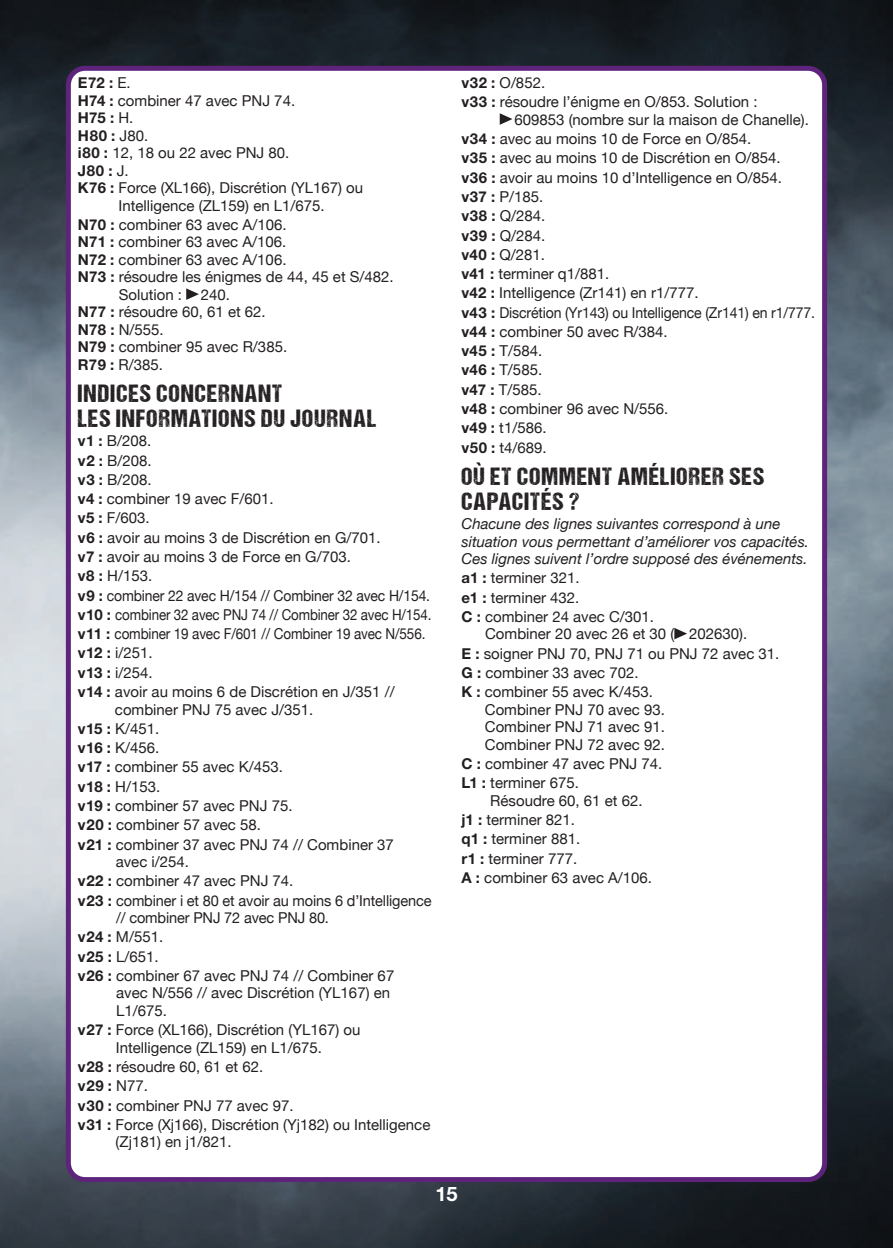
<style>
.page{position:relative;width:893px;height:1248px;background:#fff}
.page>*{position:absolute;margin:0;border:0;box-sizing:border-box;transform-origin:0 0}
.t1{font:25px/25px "DCC Ash";letter-spacing:.05em;color:#231f20}
.t2{font:700 20px "Helvetica Neue LT Std";color:#fff}
.t3{font:15px/19.2px "Helvetica Neue";color:#231f20}
.t4{font:italic 15px/17.5px "Helvetica Neue";color:#231f20}
.t5{font:700 15px/17.5px "Helvetica Neue LT Std";letter-spacing:.04em;color:#231f20}
.s1{font-family:"Helvetica Neue";font-weight:400}
.s2{font-family:"Helvetica Neue LT Std";font-weight:700}
.s3{font-weight:700}
</style>
<div class="page">
<img style="left:0;top:0;width:893px;height:1247px">
<div style="left:68px;top:68px;width:757px;height:1111px;background:#fff;border-radius:17px"></div>
<div style="left:66px;top:66px;width:761px;height:1115px;border:5px solid #5e247c;border-radius:17px"></div>
<svg style="left:186px;top:288px;width:13px;height:12px"></svg>
<svg style="left:500px;top:113px;width:12px;height:12px"></svg>
<svg style="left:674px;top:628px;width:13px;height:11px"></svg>
<svg style="left:476px;top:462px;width:5px;height:3px"></svg>
<p class="t5" style="left:78px;top:74px;width:54px">E72 : <span class="s1">E.</span></p>
<p class="t3" style="left:78px;top:90px;width:219px"><span class="s2">H74 :</span> combiner 47 avec PNJ 74.</p>
<p class="t5" style="left:78px;top:109px;width:72px">H75 : <span class="s1">H.<br></span>H80 : <span class="s1">J80.</span></p>
<p class="t3" style="left:78px;top:143px;width:213px"><span class="s2">i80 :</span> 12, 18 ou 22 avec PNJ 80.</p>
<p class="t5" style="left:78px;top:161px;width:52px">J80 : <span class="s1">J.</span></p>
<p class="t3" style="left:78px;top:179px;width:287px;line-height:17.5px;text-align:center"><span class="s2">K76 :</span> Force (XL166), Discrétion (YL167) ou<br>Intelligence (ZL159) en L1/675.</p>
<p class="t3" style="left:78px;top:215px;width:210px"><span class="s2">N70 :</span> combiner 63 avec A/106.</p>
<p class="t3" style="left:78px;top:232px;width:210px"><span class="s2">N71 :</span> combiner 63 avec A/106.</p>
<p class="t3" style="left:78px;top:250px;width:210px"><span class="s2">N72 :</span> combiner 63 avec A/106.</p>
<p class="t3" style="left:78px;top:267px;width:317px"><span class="s2">N73 :</span> résoudre les énigmes de 44, 45 et S/482.</p>
<p class="t3" style="left:119px;top:285px;width:65px">Solution :</p>
<p class="t3" style="left:78px;top:285px;width:211px;line-height:17.5px;text-indent:123px">240.<br><span class="s2">N77 :</span> résoudre 60, 61 et 62.<br><span class="s2">N78 :</span> N/555.<br><span class="s2">N79 :</span> combiner 95 avec R/385.<br><span class="s2">R79 :</span> R/385.</p>
<h1 class="t1" style="left:78px;top:380px;width:300px">INDICES CONCERNANT<br>LES INFORMATIONS DU JOURNAL</h1>
<p class="t3" style="left:78px;top:431px;width:355px"><span class="s2">v1 :</span> B/208.<br><span class="s2">v2 :</span> B/208.<br><span class="s2">v3 :</span> B/208.<br><span class="s2">v4 :</span> combiner 19 avec F/601.<br><span class="s2">v5 :</span> F/603.<br><span class="s2">v6 :</span> avoir au moins 3 de Discrétion en G/701.<br><span class="s2">v7 :</span> avoir au moins 3 de Force en G/703.<br><span class="s2">v8 :</span> H/153.<br><span class="s2">v9 :</span> combiner 22 avec H/154 // Combiner 32 avec H/154. <span class="s2">v10 :</span> combiner 32 avec PNJ 74 // Combiner 32 avec H/154. <span class="s2">v11 :</span> combiner 19 avec F/601 // Combiner 19 avec N/556. <span class="s2">v12 :</span> i/251.<br><span class="s2">v13 :</span> i/254.<br><span class="s2">v14 :</span> avoir au moins 6 de Discrétion en J/351 //</p>
<p class="t3" style="left:78px;top:699px;width:317px;text-indent:37px">combiner PNJ 75 avec J/351.<br><span class="s2">v15 :</span> K/451.<br><span class="s2">v16</span> <span class="s3">:</span> K/456.<br><span class="s2">v17 :</span> combiner 55 avec K/453.<br><span class="s2">v18 :</span> H/153.<br><span class="s2">v19 :</span> combiner 57 avec PNJ 75.<br><span class="s2">v20 :</span> combiner 57 avec 58.<br><span class="s2">v21 :</span> combiner 37 avec PNJ 74 // Combiner 37</p>
<p class="t3" style="left:78px;top:851px;width:355px;text-indent:38px">avec i/254.<br><span class="s2">v22 :</span> combiner 47 avec PNJ 74.<br><span class="s2">v23 :</span> combiner i et 80 et avoir au moins 6 d’Intelligence</p>
<p class="t3" style="left:78px;top:907px;width:318px;text-indent:38px">// combiner PNJ 72 avec PNJ 80.<br><span class="s2">v24 :</span> M/551.<br><span class="s2">v25 :</span> L/651.<br><span class="s2">v26 :</span> combiner 67 avec PNJ 74 // Combiner 67</p>
<p class="t3" style="left:116px;top:984px;width:275px;line-height:17.5px">avec N/556 // avec Discrétion (YL167) en<br>L1/675.</p>
<p class="t3" style="left:78px;top:1020px;width:284px;line-height:17.5px;text-align:center"><span class="s2">v27 :</span> Force (XL166), Discrétion (YL167) ou<br>Intelligence (ZL159) en L1/675.</p>
<p class="t3" style="left:78px;top:1056px;width:187px"><span class="s2">v28 :</span> résoudre 60, 61 et 62.</p>
<p class="t5" style="left:78px;top:1076px;width:71px">v29 : <span class="s1">N77.</span></p>
<p class="t3" style="left:78px;top:1095px;width:354px"><span class="s2">v30 :</span> combiner PNJ 77 avec 97.<br><span class="s2">v31 :</span> Force (Xj166), Discrétion (Yj182) ou Intelligence</p>
<p class="t3" style="left:116px;top:1132px;width:117px">(Zj181) en j1/821.</p>
<p class="t3" style="left:461px;top:73px;width:298px"><span class="s2">v32 :</span> O/852.<br><span class="s2">v33 :</span> résoudre l’énigme en O/853. Solution :</p>
<p class="t3" style="left:461px;top:110px;width:355px;text-indent:53px">609853 (nombre sur la maison de Chanelle). <span class="s2">v34 :</span> avec au moins 10 de Force en O/854.<br><span class="s2">v35 :</span> avec au moins 10 de Discrétion en O/854.<br><span class="s2">v36 :</span> avoir au moins 10 d’Intelligence en O/854.<br><span class="s2">v37 :</span> P/185.<br><span class="s2">v38 :</span> Q/284.<br><span class="s2">v39 :</span> Q/284.<br><span class="s2">v40 :</span> Q/281.<br><span class="s2">v41 :</span> terminer q1/881.<br><span class="s2">v42 :</span> Intelligence (Zr141) en r1/777.<br><span class="s2">v43 :</span> Discrétion (Yr143) ou Intelligence (Zr141) en r1/777. <span class="s2">v44 :</span> combiner 50 avec R/384.<br><span class="s2">v45 :</span> T/584.<br><span class="s2">v46 :</span> T/585.<br><span class="s2">v47 :</span> T/585.<br><span class="s2">v48 :</span> combiner 96 avec N/556.<br><span class="s2">v49 :</span> t1/586.<br><span class="s2">v50 :</span> t4/689.</p>
<h1 class="t1" style="left:461px;top:463px;width:304px">OU ET COMMENT AMÉLIORER SES<br>CAPACITÉS ?</h1>
<p class="t4" style="left:461px;top:514px;width:349px">Chacune des lignes suivantes correspond à une situation vous permettant d’améliorer vos capacités.<br>Ces lignes suivent l’ordre supposé des événements.</p>
<p class="t3" style="left:461px;top:568px;width:194px"><span class="s2">a1 :</span> terminer 321.<br><span class="s2">e1 :</span> terminer 432.<br><span class="s2">C :</span> combiner 24 avec C/301.</p>
<p class="t3" style="left:461px;top:624px;width:319px;text-indent:24px">Combiner 20 avec 26 et 30 ( 202630).<br><span class="s2">E :</span> soigner PNJ 70, PNJ 71 ou PNJ 72 avec 31.<br><span class="s2">G :</span> combiner 33 avec 702.<br><span class="s2">K :</span> combiner 55 avec K/453.</p>
<p class="t3" style="left:485px;top:700px;width:182px;line-height:17.5px;text-align:justify">Combiner PNJ 70 avec 93.<br>Combiner PNJ 71 avec 91.<br>Combiner PNJ 72 avec 92.</p>
<p class="t3" style="left:461px;top:753px;width:202px"><span class="s2">C :</span> combiner 47 avec PNJ 74.<br><span class="s2">L1 :</span> terminer 675.</p>
<p class="t3" style="left:461px;top:790px;width:192px;text-indent:29px">Résoudre 60, 61 et 62. <span class="s2">j1 :</span> terminer 821.<br><span class="s2">q1 :</span> terminer 881.<br><span class="s2">r1 :</span> terminer 777.<br><span class="s2">A :</span> combiner 63 avec A/106.</p>
<h2 class="t2" style="left:435px;top:1180px;width:24px">15</h2>
</div>
